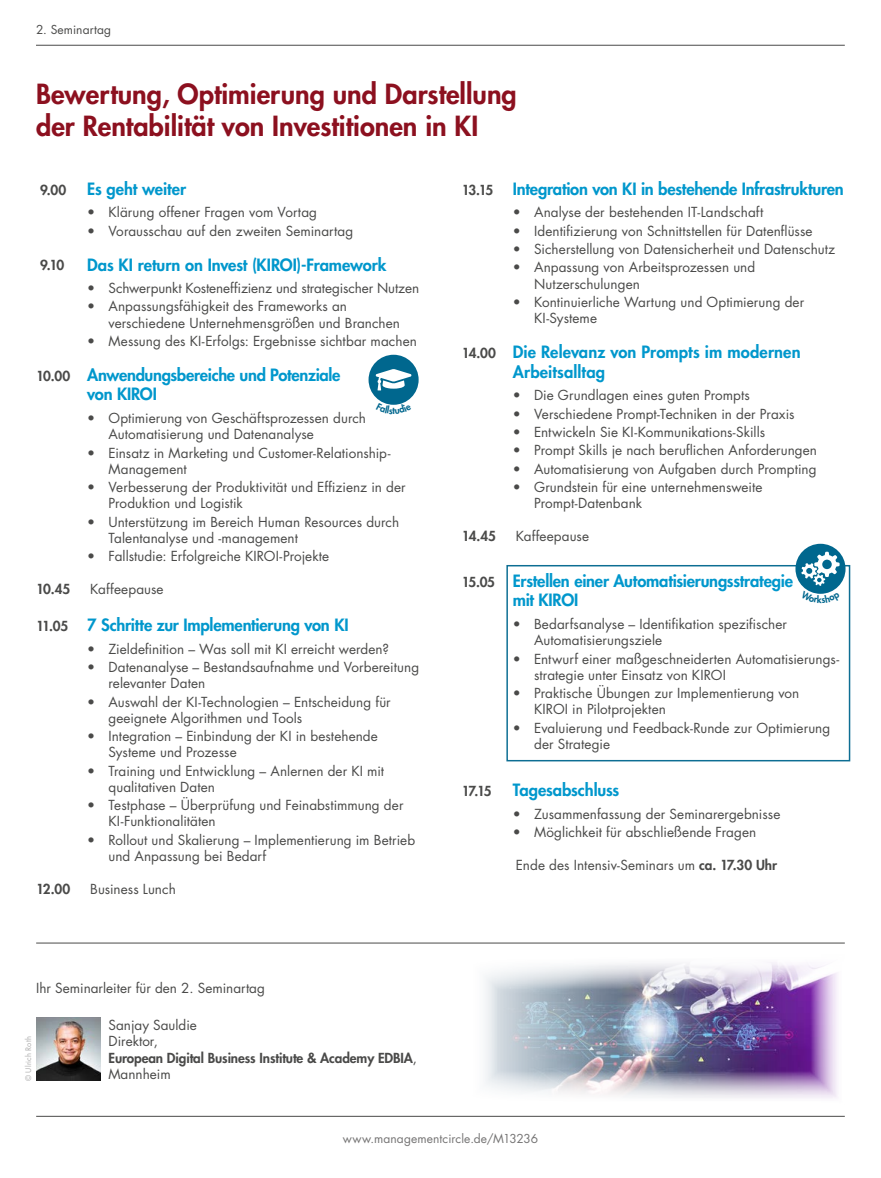
<style>
.page{position:relative;width:881px;height:1178px;background:#fff}
.page>*{position:absolute;margin:0;border:0;box-sizing:border-box;transform-origin:0 0}
.t1{font:800 27px/32.4px "Futura Std";color:#8c101f}
.t2{font:800 16.5px/19.8px "Futura Std";letter-spacing:-.01em;color:#0097cc}
.t3{font:13.5px/16.2px "Futura Std";letter-spacing:.005em;color:#4a4a49}
.t4{font:800 13.5px/16.2px "Futura Std";letter-spacing:-.01em;color:#4a4a49}
.t5{font:12px "Futura Std";letter-spacing:.01em;color:#757474}
.t6{font:12px "Futura Std";letter-spacing:.01em;color:#4a4a49}
.t7{font:7.5px "Futura Std";letter-spacing:.015em;color:#adadad}
.s1{font-size:13.5px;color:#4a4a49}
.s2{font-weight:400}
.s3{font-weight:800}
</style>
<div class="page">
<hr style="left:36px;top:943px;width:808px;height:1px;background:#4a4a49">
<hr style="left:36px;top:1116px;width:808px;height:1px;background:#4a4a49">
<img style="left:485px;top:962px;width:352px;height:137px">
<hr style="left:36px;top:45px;width:808px;height:1px;background:#4a4a49">
<div style="left:368px;top:355px;width:50px;height:50px;background:#00678e;border-radius:50%"></div>
<svg style="left:375px;top:369px;width:36px;height:21px"></svg>
<img style="left:36px;top:1017px;width:64px;height:64px">
<div style="left:506px;top:565px;width:343px;height:196px;border:2px solid #00678e"></div>
<div style="left:795px;top:544px;width:50px;height:50px;background:#00678e;border-radius:50%"></div>
<svg style="left:384px;top:403px;width:19px;height:2px"></svg>
<svg style="left:800px;top:552px;width:40px;height:42px"></svg>
<p class="t6" style="left:36px;top:22px;width:76px">2. Seminartag</p>
<h1 class="t1" style="left:36px;top:77px;width:482px">Bewertung, Optimierung und Darstellung der Rentabilität von Investitionen in KI</h1>
<p class="t4" style="left:40px;top:182px;width:28px">9.00</p>
<p class="t2" style="left:87px;top:179px;width:100px">Es geht weiter</p>
<p class="t3" style="left:87px;top:205px;width:231px">• Klärung offener Fragen vom Vortag</p>
<p class="t3" style="left:87px;top:223px;width:267px">• Vorausschau auf den zweiten Seminartag</p>
<p class="t4" style="left:40px;top:257px;width:26px">9.10</p>
<p class="t2" style="left:87px;top:254px;width:301px">Das KI return on Invest (KIROI)-Framework</p>
<p class="t3" style="left:87px;top:280px;width:333px">• Schwerpunkt Kosteneffizienz und strategischer Nutzen</p>
<p class="t3" style="left:108px;top:298px;width:293px;text-indent:-21px">• Anpassungsfähigkeit des Frameworks an verschiedene Unternehmensgrößen und Branchen</p>
<p class="t3" style="left:87px;top:333px;width:331px">• Messung des KI-Erfolgs: Ergebnisse sichtbar machen</p>
<p class="t2" style="left:87px;top:365px;width:254px;text-indent:-51px"><span class="s1">10.00</span> Anwendungsbereiche und Potenziale von KIROI</p>
<p class="t3" style="left:108px;top:410px;width:259px;text-indent:-21px">• Optimierung von Geschäftsprozessen durch<br>Automatisierung und Datenanalyse</p>
<p class="t3" style="left:108px;top:445px;width:283px;text-indent:-21px">• Einsatz in Marketing und Customer-Relationship-<br>Management</p>
<p class="t3" style="left:108px;top:479px;width:298px;text-indent:-21px">• Verbesserung der Produktivität und Effizienz in der<br>Produktion und Logistik</p>
<p class="t3" style="left:108px;top:514px;width:292px;text-indent:-21px">• Unterstützung im Bereich Human Resources durch<br>Talentanalyse und -management</p>
<p class="t3" style="left:87px;top:548px;width:243px">• Fallstudie: Erfolgreiche KIROI-Projekte</p>
<p class="t4" style="left:36px;top:581px;width:36px">10.45</p>
<p class="t3" style="left:90px;top:581px;width:75px">Kaffeepause</p>
<p class="t2" style="left:36px;top:615px;width:314px"><span class="s1">11.05</span> 7 Schritte zur Implementierung von KI</p>
<p class="t3" style="left:87px;top:641px;width:303px">• Zieldefinition – Was soll mit KI erreicht werden?</p>
<p class="t3" style="left:108px;top:659px;width:312px;text-indent:-21px">• Datenanalyse – Bestandsaufnahme und Vorbereitung relevanter Daten</p>
<p class="t3" style="left:108px;top:694px;width:284px;text-indent:-21px">• Auswahl der KI-Technologien – Entscheidung für geeignete Algorithmen und Tools</p>
<p class="t3" style="left:108px;top:728px;width:271px;text-indent:-21px">• Integration – Einbindung der KI in bestehende<br>Systeme und Prozesse</p>
<p class="t3" style="left:108px;top:763px;width:277px;text-indent:-21px">• Training und Entwicklung – Anlernen der KI mit qualitativen Daten</p>
<p class="t3" style="left:108px;top:797px;width:296px;text-indent:-21px">• Testphase – Überprüfung und Feinabstimmung der<br>KI-Funktionalitäten</p>
<p class="t3" style="left:108px;top:832px;width:308px;text-indent:-21px">• Rollout und Skalierung – Implementierung im Betrieb und Anpassung bei Bedarf</p>
<p class="t4" style="left:36px;top:881px;width:36px">12.00</p>
<p class="t3" style="left:90px;top:881px;width:87px">Business Lunch</p>
<p class="t3" style="left:36px;top:980px;width:230px">Ihr Seminarleiter für den 2. Seminartag</p>
<p class="t4" style="left:108px;top:1017px;width:310px"><span class="s2">Sanjay Sauldie<br>Direktor,<br></span>European Digital Business Institute &amp; Academy EDBIA<span class="s2">,<br>Mannheim</span></p>
<p class="t7" style="left:24px;top:1081px;width:46px;rotate:-90deg">© Ulrich Roth</p>
<p class="t2" style="left:461px;top:179px;width:383px"><span class="s1">13.15</span> Integration von KI in bestehende Infrastrukturen</p>
<p class="t3" style="left:512px;top:205px;width:252px">• Analyse der bestehenden IT-Landschaft</p>
<p class="t3" style="left:512px;top:223px;width:301px">• Identifizierung von Schnittstellen für Datenflüsse</p>
<p class="t3" style="left:512px;top:241px;width:324px">• Sicherstellung von Datensicherheit und Datenschutz</p>
<p class="t3" style="left:534px;top:259px;width:222px;text-indent:-21px">• Anpassung von Arbeitsprozessen und<br>Nutzerschulungen</p>
<p class="t3" style="left:534px;top:294px;width:271px;text-indent:-21px">• Kontinuierliche Wartung und Optimierung der<br>KI-Systeme</p>
<p class="t2" style="left:512px;top:342px;width:289px;text-indent:-51px"><span class="s1">14.00</span> Die Relevanz von Prompts im modernen<br>Arbeitsalltag</p>
<p class="t3" style="left:512px;top:387px;width:238px">• Die Grundlagen eines guten Prompts</p>
<p class="t3" style="left:512px;top:406px;width:283px">• Verschiedene Prompt-Techniken in der Praxis</p>
<p class="t3" style="left:512px;top:424px;width:254px">• Entwickeln Sie KI-Kommunikations-Skills</p>
<p class="t3" style="left:512px;top:442px;width:305px">• Prompt Skills je nach beruflichen Anforderungen</p>
<p class="t3" style="left:512px;top:461px;width:305px">• Automatisierung von Aufgaben durch Prompting</p>
<p class="t3" style="left:534px;top:479px;width:230px;text-indent:-21px">• Grundstein für eine unternehmensweite<br>Prompt-Datenbank</p>
<p class="t4" style="left:461px;top:528px;width:36px">14.45</p>
<p class="t3" style="left:515px;top:528px;width:75px">Kaffeepause</p>
<p class="t2" style="left:512px;top:571px;width:281px;text-indent:-51px"><span class="s1">15.05</span> Erstellen einer Automatisierungsstrategie mit KIROI</p>
<p class="t3" style="left:534px;top:616px;width:254px;text-indent:-21px">• Bedarfsanalyse – Identifikation spezifischer<br>Automatisierungsziele</p>
<p class="t3" style="left:534px;top:651px;width:306px;text-indent:-21px">• Entwurf einer maßgeschneiderten Automatisierungs&shy;strategie unter Einsatz von KIROI</p>
<p class="t3" style="left:534px;top:685px;width:267px;text-indent:-21px">• Praktische Übungen zur Implementierung von<br>KIROI in Pilotprojekten</p>
<p class="t3" style="left:534px;top:720px;width:297px;text-indent:-21px">• Evaluierung und Feedback-Runde zur Optimierung der Strategie</p>
<p class="t4" style="left:461px;top:783px;width:31px">17.15</p>
<p class="t2" style="left:512px;top:780px;width:108px">Tagesabschluss</p>
<p class="t3" style="left:512px;top:806px;width:269px">• Zusammenfassung der Seminarergebnisse</p>
<p class="t3" style="left:512px;top:824px;width:245px">• Möglichkeit für abschließende Fragen</p>
<p class="t3" style="left:515px;top:857px;width:263px">Ende des Intensiv-Seminars um <span class="s3">ca. 17.30 Uhr</span></p>
<p class="t5" style="left:342px;top:1131px;width:197px">www.managementcircle.de/M13236</p>
</div>
